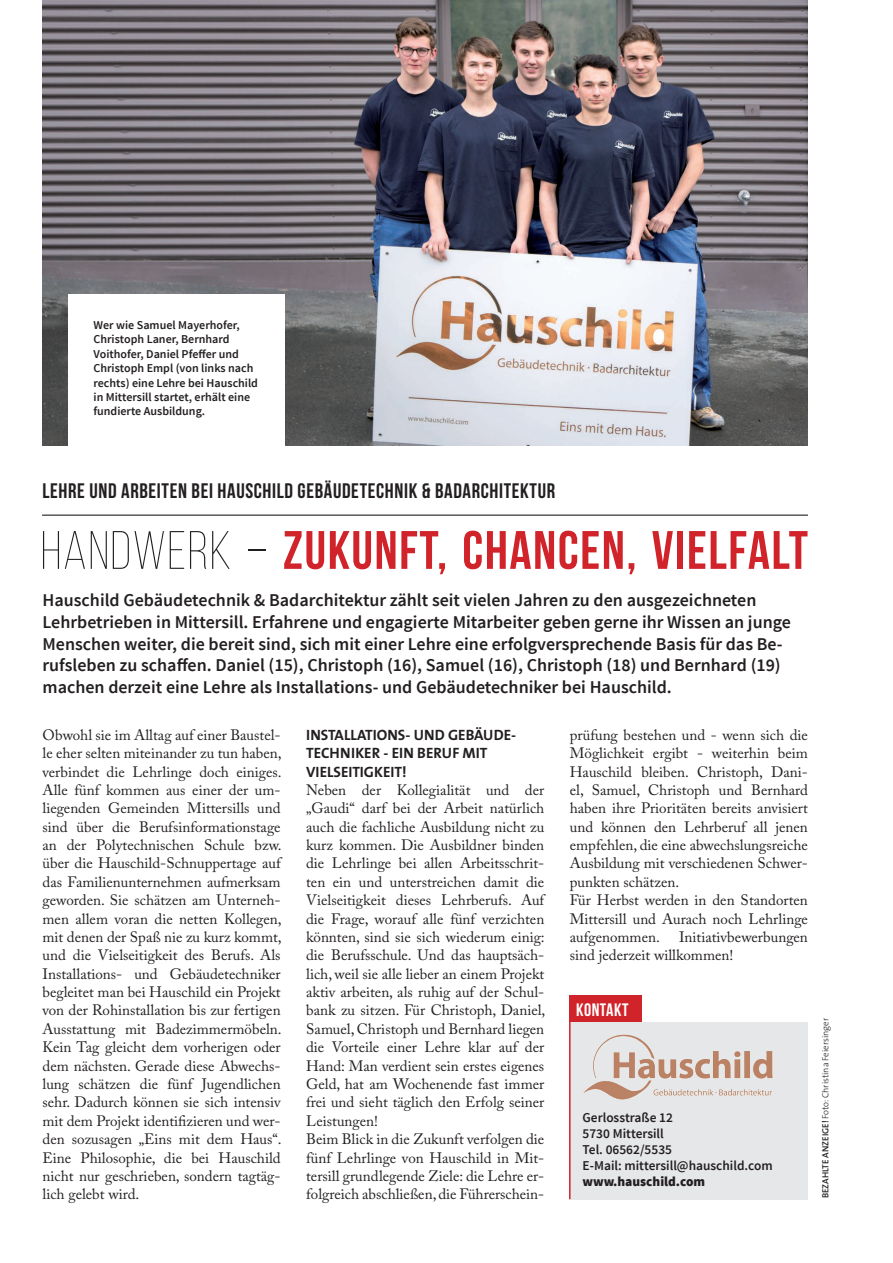
<style>
.page{position:relative;width:893px;height:1263px;background:#fff}
.page>*{position:absolute;margin:0;border:0;box-sizing:border-box;transform-origin:0 0}
.t1{font:700 54px "Bebas Neue";letter-spacing:.03em;color:#d1232a}
.t2{font:700 21px "Bebas Neue";letter-spacing:.03em;color:#231f20}
.t3{font:600 18px/21.6px "Source Sans Pro";color:#231f20}
.t4{font:700 18px "Bebas Neue";color:#fff}
.t5{font:15px/18.5px "Adobe Caslon Pro";color:#231f20}
.t6{font:700 15px/18.3px "The Sans";color:#231f20}
.t7{font:600 13.5px/16.2px "Source Sans Pro";color:#231f20}
.t8{font:900 13.5px "Source Sans Pro";color:#231f20}
.t9{font:600 12px/14.4px "Source Sans Pro";color:#231f20}
.t10{font:300 9px "The Sans";color:#231f20}
.s1{font-weight:300;color:#231f20}
.s2{font-weight:600}
</style>
<div class="page">
<img style="left:43px;top:0;width:765px;height:446px">
<hr style="left:42px;top:515px;width:766px;height:1px;background:#231f20">
<div style="left:68px;top:294px;width:217px;height:162px;background:#fff"></div>
<div style="left:570px;top:1022px;width:238px;height:177px;background:#e6e7e9"></div>
<div style="left:570px;top:995px;width:72px;height:27px;background:#d1232a"></div>
<img style="left:583px;top:1034px;width:189px;height:65px">
<hr style="left:569px;top:995px;width:2px;height:204px;background:#d1232a">
<p class="t9" style="left:94px;top:318px;width:166px">Wer wie Samuel Mayerhofer,<br>Christoph Laner, Bernhard<br>Voithofer, Daniel Pfeffer und<br>Christoph Empl (von links nach rechts) eine Lehre bei Hauschild in Mittersill startet, erhält eine fundierte Ausbildung.</p>
<h2 class="t2" style="left:43px;top:479px;width:514px">LEHRE UND ARBEITEN BEI HAUSCHILD GEBÄUDETECHNIK &amp; BADARCHITEKTUR</h2>
<h1 class="t1" style="left:41px;top:521px;width:769px"><span class="s1">HANDWERK –</span> ZUKUNFT, CHANCEN, VIELFALT</h1>
<p class="t3" style="left:43px;top:590px;width:750px">Hauschild Gebäudetechnik &amp; Badarchitektur zählt seit vielen Jahren zu den ausgezeichneten Lehrbetrieben in Mittersill. Erfahrene und engagierte Mitarbeiter geben gerne ihr Wissen an junge Menschen weiter, die bereit sind, sich mit einer Lehre eine erfolgversprechende Basis für das Be&shy;rufsleben zu schaffen. Daniel (15), Christoph (16), Samuel (16), Christoph (18) und Bernhard (19) machen derzeit eine Lehre als Installations- und Gebäudetechniker bei Hauschild.</p>
<p class="t5" style="left:43px;top:725px;width:241px;text-align:justify">Obwohl sie im Alltag auf einer Baustel&shy;le eher selten miteinander zu tun haben, verbindet die Lehrlinge doch einiges.<br>Alle fünf kommen aus einer der um&shy;liegenden Gemeinden Mittersills und sind über die Berufsinformationstage an der Polytechnischen Schule bzw. über die Hauschild-Schnuppertage auf das Familienunternehmen aufmerksam geworden. Sie schätzen am Unterneh&shy;men allem voran die netten Kollegen, mit denen der Spaß nie zu kurz kommt, und die Vielseitigkeit des Berufs. Als Installations- und Gebäudetechniker begleitet man bei Hauschild ein Projekt von der Rohinstallation bis zur fertigen Ausstattung mit Badezimmermöbeln.<br>Kein Tag gleicht dem vorherigen oder dem nächsten. Gerade diese Abwechs&shy;lung schätzen die fünf Jugendlichen sehr. Dadurch können sie sich intensiv mit dem Projekt identifizieren und wer&shy;den sozusagen „Eins mit dem Haus“.<br>Eine Philosophie, die bei Hauschild nicht nur geschrieben, sondern tagtäg&shy;lich gelebt wird.</p>
<p class="t6" style="left:306px;top:725px;width:211px">INSTALLATIONS- UND GEBÄUDE-<br>TECHNIKER - EIN</p>
<p class="t6" style="left:417px;top:744px;width:65px">BERU F MIT</p>
<p class="t6" style="left:306px;top:762px;width:17px">VIELSEITIGKEIT</p>
<p class="t6" style="left:402px;top:762px;width:6px">!</p>
<p class="t5" style="left:306px;top:780px;width:241px">Neben der Kollegialität und der „Gaudi“ darf bei der Arbeit natürlich auch die fachliche Ausbildung nicht zu kurz kommen. Die Ausbildner binden die Lehrlinge bei allen Arbeitsschrit&shy;ten ein und unterstreichen damit die Vielseitigkeit dieses Lehrberufs. Auf die Frage, worauf alle fünf verzichten könnten, sind sie sich wiederum einig: die Berufsschule. Und das hauptsäch&shy;lich, weil sie alle lieber an einem Projekt aktiv arbeiten, als ruhig auf der Schul&shy;bank zu sitzen. Für Christoph, Daniel, Samuel, Christoph und Bernhard liegen die Vorteile einer Lehre klar auf der Hand: Man verdient sein erstes eigenes Geld, hat am Wochenende fast immer frei und sieht täglich den Erfolg seiner Leistungen!<br>Beim Blick in die Zukunft verfolgen die fünf Lehrlinge von Hauschild in Mit&shy;tersill grundlegende Ziele: die Lehre er&shy;folgreich abschließen, die Führerschein-</p>
<p class="t5" style="left:570px;top:725px;width:240px">prüfung bestehen und - wenn sich die Möglichkeit ergibt - weiterhin beim Hauschild bleiben. Christoph, Dani&shy;el, Samuel, Christoph und Bernhard haben ihre Prioritäten bereits anvisiert und können den Lehrberuf all jenen empfehlen, die eine abwechslungsreiche Ausbildung mit verschiedenen Schwer&shy;punkten schätzen.<br>Für Herbst werden in den Standorten Mittersill und Aurach noch Lehrlinge aufgenommen.</p>
<p class="t5" style="left:570px;top:927px;width:240px;text-indent:109px">Initiativbewerbungen sind jederzeit willkommen!</p>
<p class="t4" style="left:576px;top:999px;width:24px">KONTAKT</p>
<p class="t7" style="left:583px;top:1109px;width:192px">Gerlosstraße 12<br>5730 Mittersill<br>Tel. 06562/5535<br>E-Mail: mittersill@hauschild.com</p>
<p class="t8" style="left:583px;top:1173px;width:124px">www.hauschild.com</p>
<p class="t10" style="left:818px;top:1198px;width:182px;rotate:-90deg"><span class="s2">BEZAHLTE ANZEIGE!</span> Foto: Christina Feiersinger</p>
</div>
